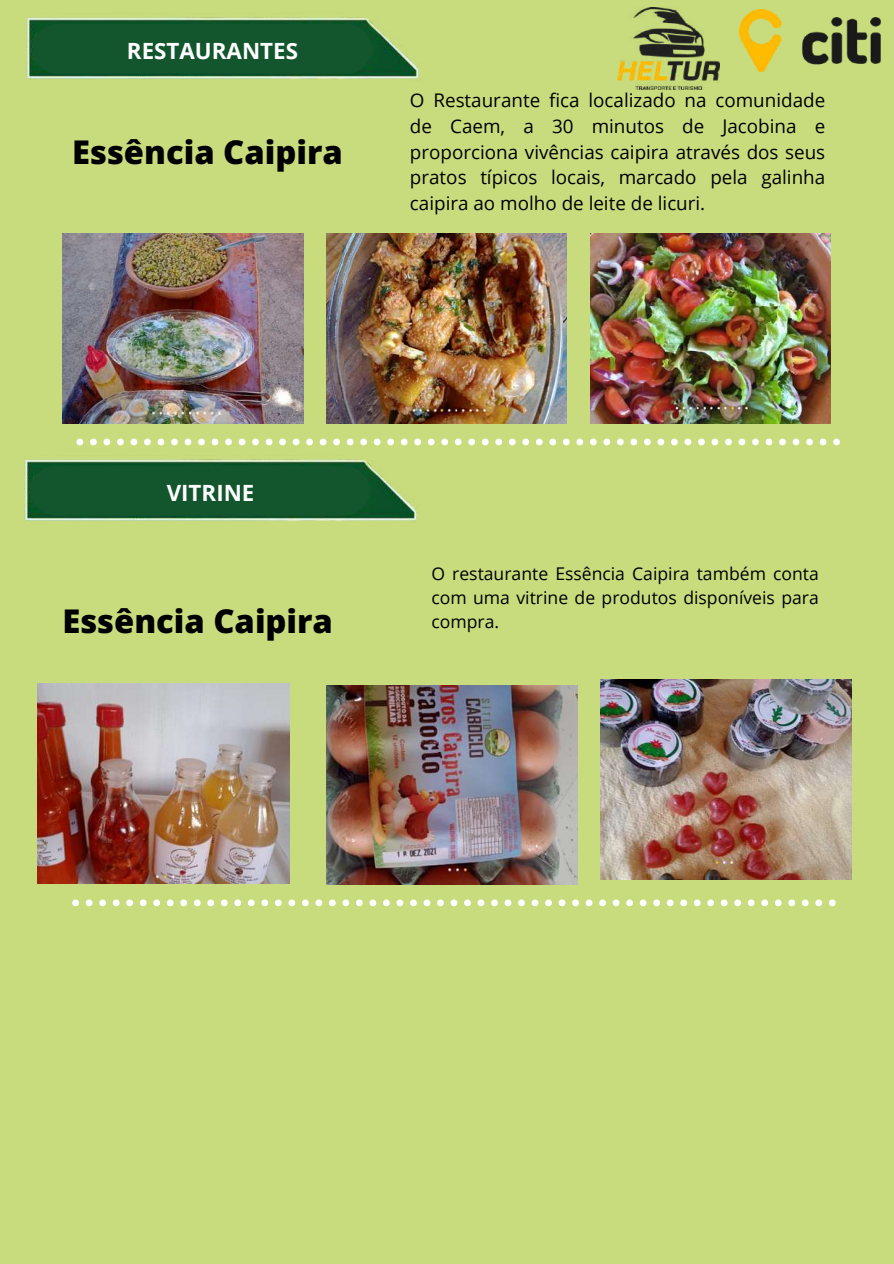
<style>
.page{position:relative;width:894px;height:1264px;background:#fff}
.page>*{position:absolute;margin:0;border:0;box-sizing:border-box;transform-origin:0 0}
.t1{font:800 32.7px "Open Sans";color:#000}
.t2{font:700 22.35px "Open Sans";color:#fff}
.t3{font:18.75px/25.7px "Open Sans";color:#000;text-align:justify}
.t4{font:17.55px/23.9px "Open Sans";color:#000}
</style>
<div class="page">
<div style="left:0;top:0;width:893px;height:1263px;background:#c8dc7e"></div>
<img style="left:27px;top:17px;width:392px;height:62px">
<div style="left:33px;top:24px;width:338px;height:50px;background:#13562e"></div>
<svg style="left:76px;top:438px;width:763px;height:7px"></svg>
<svg style="left:72px;top:899px;width:763px;height:7px"></svg>
<img style="left:25px;top:442px;width:419px;height:79px">
<div style="left:31px;top:466px;width:338px;height:50px;background:#13562e"></div>
<img style="left:326px;top:685px;width:251px;height:199px">
<img style="left:600px;top:679px;width:251px;height:200px">
<img style="left:38px;top:684px;width:251px;height:199px">
<img style="left:739px;top:9px;width:141px;height:62px">
<img style="left:617px;top:8px;width:101px;height:82px">
<img style="left:326px;top:233px;width:240px;height:191px">
<img style="left:590px;top:233px;width:240px;height:191px">
<img style="left:62px;top:233px;width:241px;height:191px">
<p class="t2" style="left:127px;top:35px;width:172px">RESTAURANTES</p>
<h1 class="t1" style="left:72px;top:129px;width:272px">Essência Caipira</h1>
<p class="t3" style="left:410px;top:87px;width:416px">O Restaurante fica localizado na comunidade de Caem, a 30 minutos de Jacobina e proporciona vivências caipira através dos seus pratos típicos locais, marcado pela galinha caipira ao molho de leite de licuri.</p>
<p class="t2" style="left:167px;top:477px;width:89px">VITRINE</p>
<p class="t4" style="left:431px;top:561px;width:389px">O restaurante Essência Caipira também conta com uma vitrine de produtos disponíveis para</p>
<h1 class="t1" style="left:62px;top:598px;width:272px">Essência Caipira</h1>
<p class="t4" style="left:431px;top:609px;width:69px">compra.</p>
</div>
